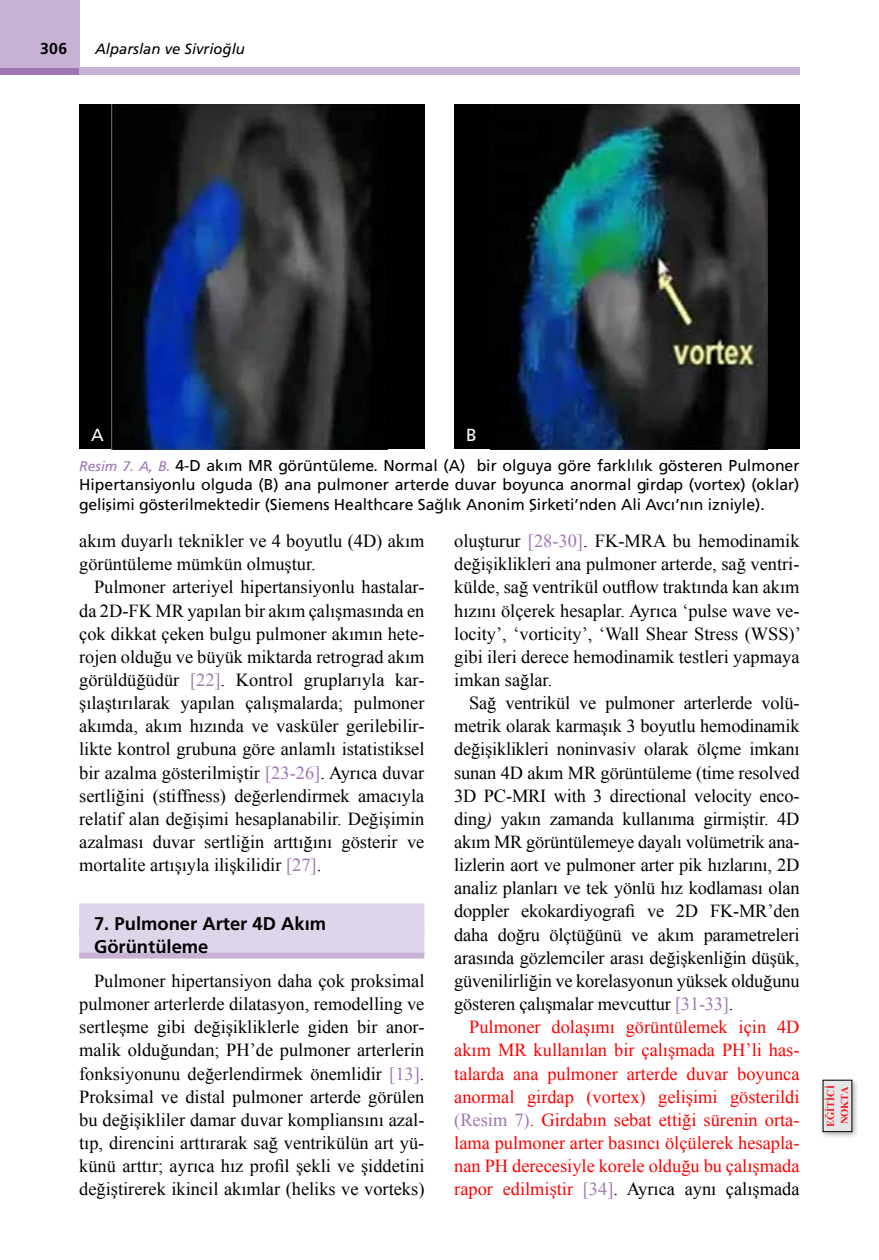
<style>
.page{position:relative;width:879px;height:1260px;background:#fff}
.page>*{position:absolute;margin:0;border:0;box-sizing:border-box;transform-origin:0 0}
.t1{font:18.38px/23.1px "Times New Roman";color:#000;text-align:justify}
.t2{font:18.38px/23.1px "Times New Roman";color:#f00;text-align:justify}
.t3{font:18.38px/23.1px "Frutiger Bold Tr";color:#000}
.t4{font:17.5px "Frutiger Normal Tr";color:#fff}
.t5{font:15.75px/19.2px "Frutiger Normal Tr";color:#000;text-align:justify}
.t6{font:15.75px "Frutiger Bold Tr";color:#000}
.t7{font:14.88px "Frutiger Italic Tr";color:#000}
.t8{font:700 10.5px/14px "Times New Roman";color:#ed1d24}
.s1{font-family:"Frutiger Italic Tr";font-size:14px;color:#9e76b4}
.s2{color:#9e76b4}
.s3{font-style:italic}
.s4{color:#000}
</style>
<div class="page">
<div style="left:79px;top:903px;width:345px;height:29px;background:#dfd5ea"></div>
<div style="left:79px;top:927px;width:345px;height:29px;background:#dfd5ea"></div>
<div style="left:79px;top:953px;width:345px;height:6px;background:#c7b2d6"></div>
<div style="left:818px;top:1077px;width:41px;height:62px;background:#000;opacity:.33"></div>
<div style="left:822px;top:1080px;width:29px;height:52px;background:#e6e7e8"></div>
<div style="left:79px;top:104px;width:345px;height:345px;background:#000"></div>
<img style="left:111px;top:104px;width:261px;height:345px">
<div style="left:454px;top:104px;width:345px;height:345px;background:#000"></div>
<img style="left:510px;top:104px;width:256px;height:345px">
<div style="left:0;top:68px;width:79px;height:7px;background:#9e76b4"></div>
<div style="left:79px;top:68px;width:720px;height:7px;background:#c7b2d6"></div>
<div style="left:0;top:0;width:79px;height:68px;background:#c7b2d6"></div>
<p class="t6" style="left:40px;top:39px;width:28px">306</p>
<p class="t7" style="left:95px;top:40px;width:151px">Alparslan ve Sivrioğlu</p>
<p class="t4" style="left:91px;top:425px;width:14px">A</p>
<p class="t4" style="left:466px;top:425px;width:12px">B</p>
<p class="t5" style="left:79px;top:456px;width:721px"><span class="s1">Resim 7. A, B.</span> 4-D akım MR görüntüleme. Normal (A) bir olguya göre farklılık gösteren Pulmoner Hipertansiyonlu olguda (B) ana pulmoner arterde duvar boyunca anormal girdap (vortex) (oklar) gelişimi gösterilmektedir (Siemens Healthcare Sağlık Anonim Şirketi’nden Ali Avcı’nın izniyle).</p>
<p class="t1" style="left:79px;top:529px;width:346px">akım duyarlı teknikler ve 4 boyutlu (4D) akım görüntüleme mümkün olmuştur.</p>
<p class="t1" style="left:79px;top:575px;width:346px;text-indent:15px">Pulmoner arteriyel hipertansiyonlu hastalar&shy;da 2D-FK MR yapılan bir akım çalışmasında en çok dikkat çeken bulgu pulmoner akımın hete&shy;rojen olduğu ve büyük miktarda retrograd akım görüldüğüdür <span class="s2">[22]</span>. Kontrol gruplarıyla kar&shy;şılaştırılarak yapılan çalışmalarda; pulmoner akımda, akım hızında ve vasküler gerilebilir&shy;likte kontrol grubuna göre anlamlı istatistiksel bir azalma gösterilmiştir <span class="s2">[23-26]</span>. Ayrıca duvar sertliğini (stiffness) değerlendirmek amacıyla relatif alan değişimi hesaplanabilir. Değişimin azalması duvar sertliğin arttığını gösterir ve mortalite artışıyla ilişkilidir <span class="s2">[27]</span>.</p>
<p class="t3" style="left:94px;top:912px;width:233px">7. Pulmoner Arter 4D Akım<br>Görüntüleme</p>
<p class="t1" style="left:79px;top:969px;width:346px;text-indent:15px">Pulmoner hipertansiyon daha çok proksimal pulmoner arterlerde dilatasyon, remodelling ve sertleşme gibi değişikliklerle giden bir anor&shy;malik olduğundan; PH’de pulmoner arterlerin fonksiyonunu değerlendirmek önemlidir <span class="s2">[13]</span>.<br>Proksimal ve distal pulmoner arterde görülen bu değişikliler damar duvar kompliansını azal&shy;tıp, direncini arttırarak sağ ventrikülün art yü&shy;künü arttır; ayrıca hız profil şekli ve şiddetini değiştirerek ikincil akımlar (heliks ve vorteks)</p>
<p class="t1" style="left:454px;top:529px;width:348px">oluşturur <span class="s2">[28-30]</span>. FK-MRA bu hemodinamik değişiklikleri ana pulmoner arterde, sağ ventri&shy;külde, sağ ventrikül outflow traktında kan akım hızını ölçerek hesaplar. Ayrıca ‘pulse wave ve&shy;locity’, ‘vorticity’, ‘Wall Shear Stress (WSS)’ gibi ileri derece hemodinamik testleri yapmaya imkan sağlar.</p>
<p class="t1" style="left:454px;top:691px;width:346px;text-indent:15px">Sağ ventrikül ve pulmoner arterlerde volü&shy;metrik olarak karmaşık 3 boyutlu hemodinamik değişiklikleri noninvasiv olarak ölçme imkanı sunan 4D akım MR görüntüleme (time resolved 3D PC-MRI with 3 directional velocity enco&shy;ding<span class="s3">)</span> yakın zamanda kullanıma girmiştir. 4D akım MR görüntülemeye dayalı volümetrik ana&shy;lizlerin aort ve pulmoner arter pik hızlarını, 2D analiz planları ve tek yönlü hız kodlaması olan doppler ekokardiyografi ve 2D FK-MR’den daha doğru ölçtüğünü ve akım parametreleri arasında gözlemciler arası değişkenliğin düşük, güvenilirliğin ve korelasyonun yüksek olduğunu gösteren çalışmalar mevcuttur <span class="s2">[31-33]</span>.</p>
<p class="t2" style="left:454px;top:1015px;width:346px;text-indent:15px">Pulmoner dolaşımı görüntülemek için 4D akım MR kullanılan bir çalışmada PH’li has&shy;talarda ana pulmoner arterde duvar boyunca anormal girdap (vortex) gelişimi gösterildi <span class="s2">(Resim 7)</span>. Girdabın sebat ettiği sürenin orta&shy;lama pulmoner arter basıncı ölçülerek hesapla&shy;nan PH derecesiyle korele olduğu bu çalışmada rapor edilmiştir <span class="s2">[34]</span><span class="s4">. Ayrıca aynı çalışmada</span></p>
<p class="t8" style="left:822px;top:1127px;width:44px;rotate:-90deg">EĞİTİCİ<br>NOKTA</p>
</div>
